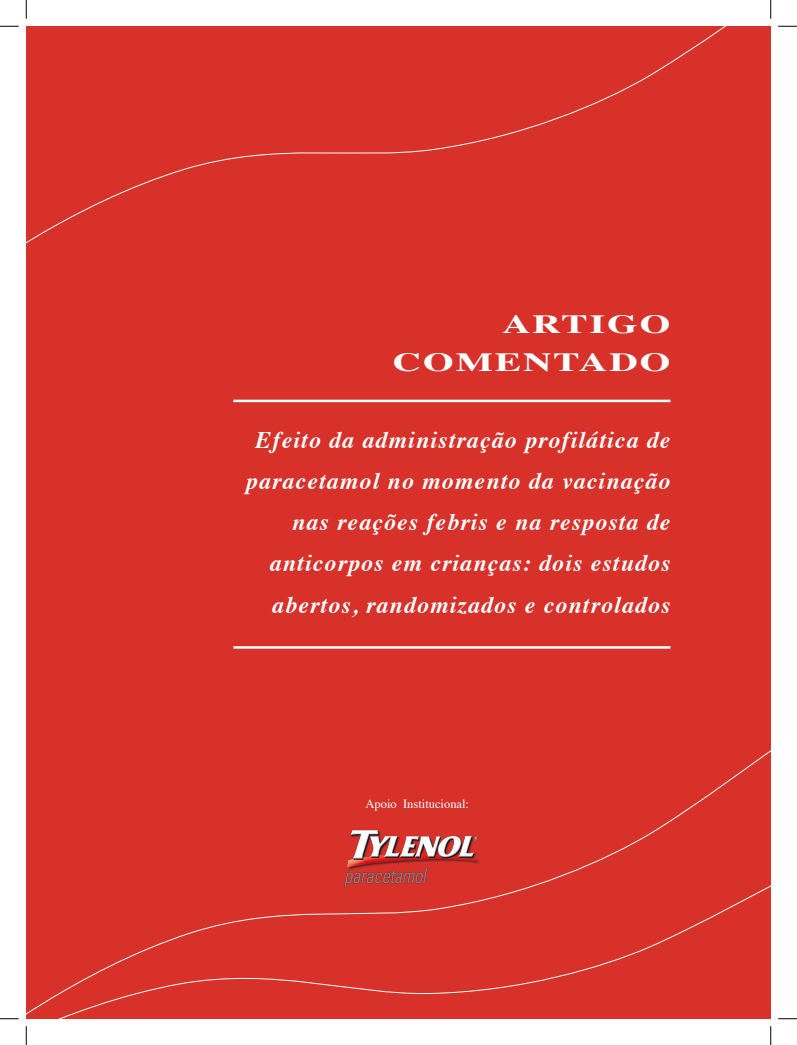
<style>
.page{position:relative;width:797px;height:1045px;background:#fff}
.page>*{position:absolute;margin:0;border:0;box-sizing:border-box;transform-origin:0 0}
.t1{font:700 26.25px/37.5px "Times";letter-spacing:.05em;color:#fff;text-align:right;scale:1.5 1}
.t2{font:italic 700 23.75px/41.2px "Times";letter-spacing:.05em;color:#fff;text-align:right}
.texto{font:12.5px "Times";color:#fff}
</style>
<div class="page">
<div style="left:26px;top:26px;width:744px;height:992px;background:#d7312a"></div>
<hr style="left:233px;top:646px;width:437px;height:2px;background:#fff">
<hr style="left:233px;top:400px;width:437px;height:2px;background:#fff">
<svg style="left:26px;top:869px;width:744px;height:149px"></svg>
<svg style="left:26px;top:26px;width:701px;height:218px"></svg>
<img style="left:336px;top:830px;width:161px;height:79px">
<svg style="left:0;top:25px;width:19px;height:2px"></svg>
<svg style="left:778px;top:25px;width:19px;height:2px"></svg>
<svg style="left:0;top:1018px;width:19px;height:1px"></svg>
<svg style="left:778px;top:1018px;width:19px;height:1px"></svg>
<svg style="left:25px;top:0;width:2px;height:19px"></svg>
<svg style="left:25px;top:1026px;width:2px;height:19px"></svg>
<svg style="left:770px;top:0;width:1px;height:19px"></svg>
<svg style="left:770px;top:1026px;width:1px;height:19px"></svg>
<p class="t1" style="left:393px;top:303px;width:187px">ARTIGO<br>COMENTADO</p>
<p class="t2" style="left:246px;top:417px;width:426px">Efeito da administração profilática de paracetamol no momento da vacinação nas reações febris e na resposta de anticorpos em crianças: dois estudos abertos, randomizados e controlados</p>
<p class="texto" style="left:365px;top:791px;width:105px">Apoio Institucional:</p>
</div>
